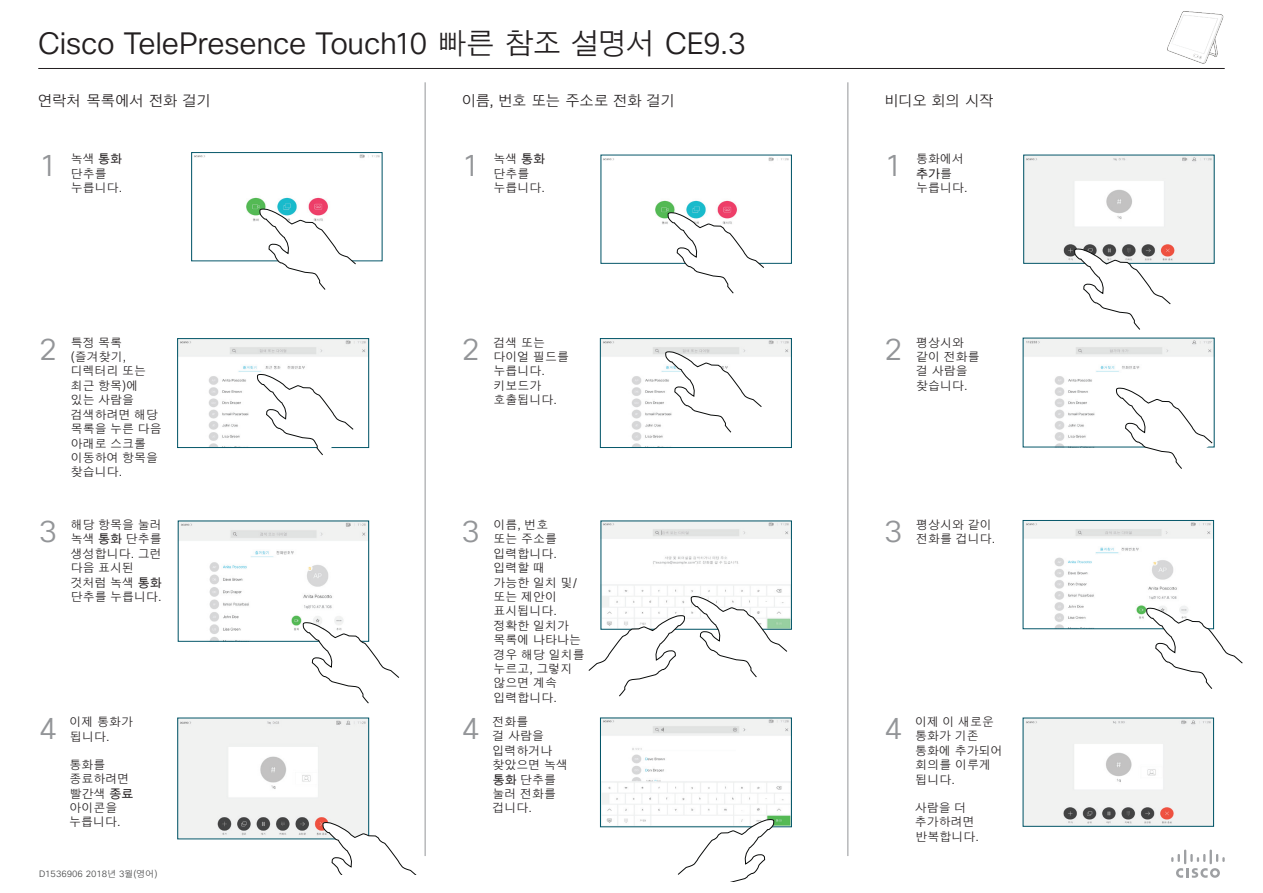
<style>
.page{position:relative;width:1263px;height:893px;background:#fff}
.page>*{position:absolute;margin:0;border:0;box-sizing:border-box;transform-origin:0 0}
.t1{font:30px "Cisco Sans KOR Light";letter-spacing:-.01em;color:#231f20}
.t2{font:30px "Cisco Sans KOR Light";color:#939598}
.t3{font:15px "Cisco Sans KOR Light";letter-spacing:-.07em;color:#231f20}
.t4{font:12px/14.4px "Cisco Sans KOR Light";color:#231f20}
.t5{font:12px "Cisco Sans KOR";color:#231f20}
.t6{font:9px "Cisco Sans KOR Light";color:#4b4c4d}
.s1{font-family:"Cisco Sans KOR"}
.s2{font-family:"Cisco Sans KOR Light"}
</style>
<div class="page">
<img style="left:180px;top:720px;width:187px;height:117px">
<img style="left:194px;top:154px;width:186px;height:68px">
<div style="left:192px;top:152px;width:190px;height:109px;border:1px solid #005467"></div>
<svg style="left:259px;top:208px;width:97px;height:82px"></svg>
<img style="left:180px;top:523px;width:187px;height:116px">
<svg style="left:303px;top:622px;width:96px;height:81px"></svg>
<svg style="left:322px;top:822px;width:95px;height:53px"></svg>
<img style="left:180px;top:340px;width:187px;height:106px">
<div style="left:178px;top:338px;width:191px;height:110px;border:1px solid #005467"></div>
<svg style="left:257px;top:374px;width:97px;height:81px"></svg>
<img style="left:602px;top:720px;width:187px;height:105px">
<img style="left:603px;top:157px;width:186px;height:68px">
<svg style="left:668px;top:212px;width:96px;height:81px"></svg>
<img style="left:603px;top:523px;width:186px;height:104px">
<svg style="left:691px;top:596px;width:96px;height:81px"></svg>
<svg style="left:588px;top:615px;width:97px;height:81px"></svg>
<svg style="left:678px;top:819px;width:96px;height:63px"></svg>
<img style="left:602px;top:340px;width:187px;height:106px">
<div style="left:600px;top:338px;width:191px;height:110px;border:1px solid #005467"></div>
<svg style="left:665px;top:351px;width:97px;height:82px"></svg>
<img style="left:1026px;top:157px;width:186px;height:104px">
<img style="left:1025px;top:720px;width:186px;height:104px">
<svg style="left:1074px;top:248px;width:97px;height:82px"></svg>
<img style="left:1025px;top:522px;width:186px;height:105px">
<div style="left:1023px;top:520px;width:190px;height:109px;border:1px solid #005467"></div>
<svg style="left:1146px;top:607px;width:97px;height:82px"></svg>
<img style="left:1025px;top:340px;width:187px;height:105px">
<svg style="left:1116px;top:387px;width:96px;height:82px"></svg>
<hr style="left:425px;top:82px;width:1px;height:774px;background:#939598">
<hr style="left:847px;top:82px;width:1px;height:774px;background:#939598">
<svg style="left:1171px;top:849px;width:54px;height:29px"></svg>
<hr style="left:38px;top:68px;width:1187px;height:1px;background:#231f20">
<img style="left:1167px;top:11px;width:57px;height:53px">
<h1 class="t1" style="left:38px;top:25px;width:709px">Cisco TelePresence Touch10 빠른 참조 설명서 CE9.3</h1>
<p class="t3" style="left:38px;top:91px;width:175px">연락처 목록에서 전화 걸기</p>
<p class="t3" style="left:462px;top:91px;width:215px">이름, 번호 또는 주소로 전화 걸기</p>
<p class="t3" style="left:884px;top:91px;width:111px">비디오 회의 시작</p>
<h1 class="t2" style="left:39px;top:146px;width:20px">1</h1>
<p class="t4" style="left:71px;top:152px;width:53px">녹색 <span class="s1">통화 </span>단추를 누릅니다.</p>
<h1 class="t2" style="left:462px;top:146px;width:19px">1</h1>
<p class="t4" style="left:493px;top:152px;width:53px">녹색 <span class="s1">통화 </span>단추를 누릅니다.</p>
<h1 class="t2" style="left:884px;top:146px;width:19px">1</h1>
<p class="t4" style="left:916px;top:152px;width:49px">통화에서</p>
<p class="t5" style="left:916px;top:165px;width:37px">추가<span class="s2">를</span></p>
<p class="t4" style="left:916px;top:180px;width:53px">누릅니다.</p>
<h1 class="t2" style="left:39px;top:330px;width:20px">2</h1>
<p class="t4" style="left:71px;top:335px;width:93px">특정 목록 (즐겨찾기, 디렉터리 또는 최근 항목)에 있는 사람을 검색하려면 해당 목록을 누른 다음 아래로 스크롤 이동하여 항목을 찾습니다.</p>
<h1 class="t2" style="left:462px;top:330px;width:19px">2</h1>
<p class="t4" style="left:493px;top:335px;width:77px">검색 또는 다이얼 필드를 누릅니다. 키보드가 호출됩니다.</p>
<h1 class="t2" style="left:884px;top:330px;width:19px">2</h1>
<p class="t4" style="left:916px;top:335px;width:65px">평상시와 같이 전화를 걸 사람을 찾습니다.</p>
<h1 class="t2" style="left:39px;top:512px;width:20px">3</h1>
<p class="t4" style="left:71px;top:518px;width:93px">해당 항목을 눌러 녹색 <span class="s1">통화</span> 단추를 생성합니다. 그런 다음 표시된 것처럼 녹색 <span class="s1">통화 </span>단추를 누릅니다.</p>
<h1 class="t2" style="left:462px;top:512px;width:19px">3</h1>
<p class="t4" style="left:493px;top:518px;width:93px">이름, 번호<br>또는 주소를 입력합니다. 입력할 때<br>가능한 일치 및/ 또는 제안이 표시됩니다. 정확한 일치가 목록에 나타나는 경우 해당 일치를 누르고, 그렇지 않으면 계속 입력합니다.</p>
<h1 class="t2" style="left:884px;top:512px;width:19px">3</h1>
<p class="t4" style="left:916px;top:518px;width:81px">평상시와 같이 전화를 겁니다.</p>
<h1 class="t2" style="left:39px;top:709px;width:20px">4</h1>
<p class="t4" style="left:492px;top:715px;width:77px">전화를<br>걸 사람을 입력하거나 찾았으면 녹색 <span class="s1">통화</span> 단추를 눌러 전화를 겁니다.</p>
<h1 class="t2" style="left:462px;top:709px;width:19px">4</h1>
<p class="t4" style="left:915px;top:715px;width:89px">이제 이 새로운 통화가 기존 통화에 추가되어 회의를 이루게 됩니다.</p>
<p class="t4" style="left:915px;top:800px;width:66px">사람을 더 추가하려면 반복합니다.</p>
<p class="t4" style="left:69px;top:715px;width:65px">이제 통화가 됩니다.</p>
<p class="t4" style="left:69px;top:757px;width:66px">통화를 종료하려면 빨간색 <span class="s1">종료 </span>아이콘을 누릅니다.</p>
<h1 class="t2" style="left:884px;top:709px;width:19px">4</h1>
<p class="t6" style="left:39px;top:868px;width:120px">D1536906 2018년 3월(영어)</p>
</div>
